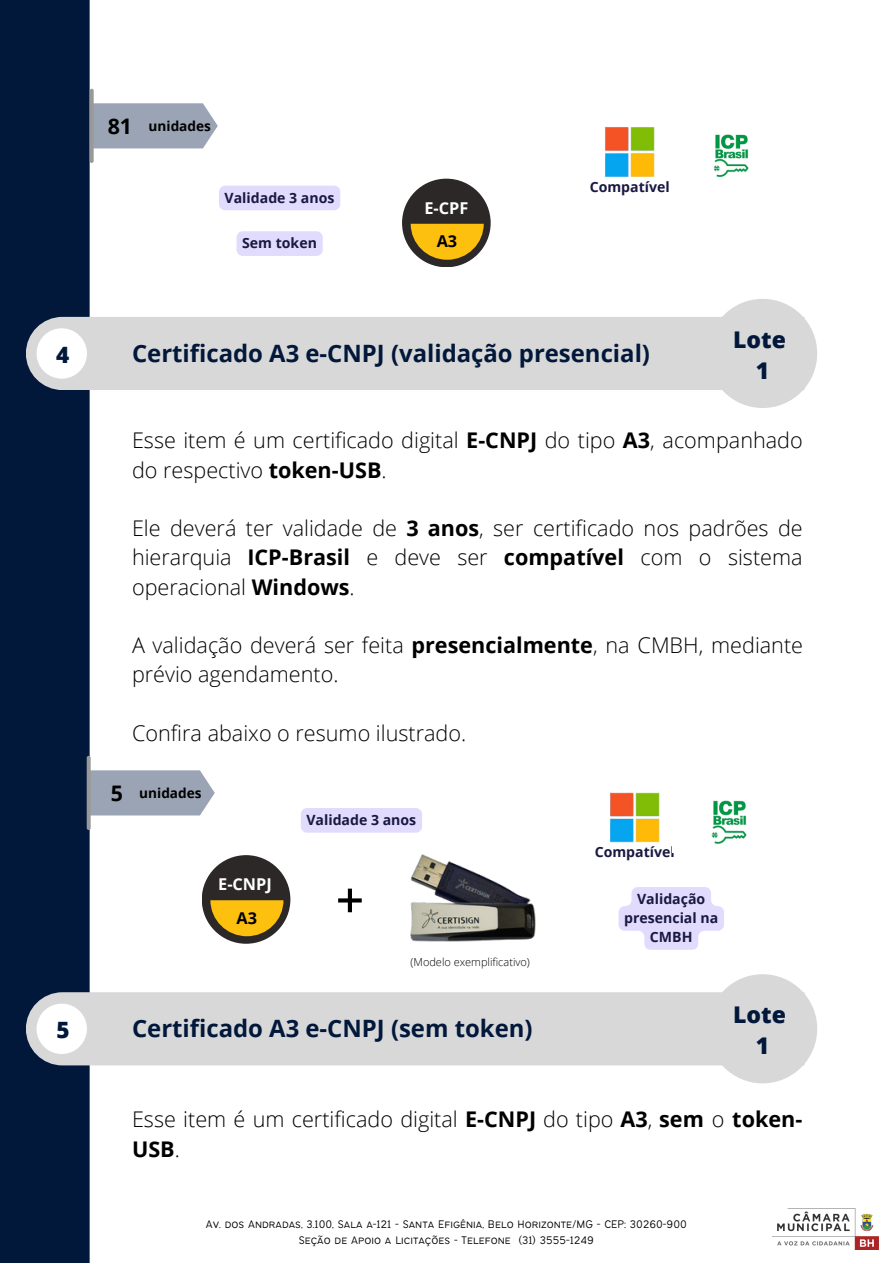
<style>
.page{position:relative;width:893px;height:1264px;background:#fff}
.page>*{position:absolute;margin:0;border:0;box-sizing:border-box;transform-origin:0 0}
.t1{font:700 23.85px "Open Sans";color:#01183b}
.t2{font:800 22.95px/31.5px "Open Sans";color:#01183b;text-align:center}
.t3{font:800 22.5px "Open Sans";color:#01183b}
.t4{font:300 21.6px/29.2px "Open Sans";color:#000}
.t5{font:700 16.35px "Open Sans";color:#fff}
.t6{font:700 16.35px "Open Sans";color:#000}
.t7{font:700 14.1px/19px "Open Sans";color:#191840;text-align:center}
.t8{font:700 13.65px "Open Sans";color:#000}
.t9{font:300 12px/16px "Bantayog";color:#000;text-align:center}
.t10{font:300 10.95px "Open Sans";color:#000}
.s1{font-size:21.45px}
.s2{font-weight:700}
</style>
<div class="page">
<img style="left:772px;top:1208px;width:106px;height:41px">
<div style="left:0;top:0;width:90px;height:1262px;background:#01183b"></div>
<svg style="left:94px;top:103px;width:124px;height:45px;background:#a1aab9"></svg>
<hr style="left:90px;top:89px;width:4px;height:74px;background:#999;border-radius:2px">
<svg style="left:91px;top:770px;width:124px;height:45px;background:#a1aab9"></svg>
<hr style="left:87px;top:755px;width:4px;height:75px;background:#999;border-radius:2px">
<div style="left:402px;top:179px;width:88px;height:88px;background:#2d2828;border-radius:50%"></div>
<svg style="left:410px;top:224px;width:73px;height:36px"></svg>
<img style="left:605px;top:127px;width:50px;height:50px">
<div style="left:219px;top:186px;width:121px;height:24px;background:#e1dcfd;border-radius:6px"></div>
<div style="left:236px;top:231px;width:87px;height:25px;background:#e1dcfd;border-radius:6px"></div>
<div style="left:26px;top:317px;width:778px;height:73px;background:#d8d8d8"></div>
<svg style="left:35px;top:328px;width:53px;height:50px"></svg>
<div style="left:708px;top:299px;width:109px;height:109px;background:#d8d8d8;border-radius:50%"></div>
<div style="left:202px;top:855px;width:88px;height:88px;background:#2d2828;border-radius:50%"></div>
<img style="left:269px;top:808px;width:402px;height:142px">
<svg style="left:210px;top:900px;width:73px;height:36px"></svg>
<svg style="left:338px;top:888px;width:24px;height:24px"></svg>
<img style="left:568px;top:792px;width:103px;height:62px">
<div style="left:301px;top:808px;width:121px;height:24px;background:#e1dcfd;border-radius:6px"></div>
<svg style="left:618px;top:887px;width:106px;height:62px"></svg>
<div style="left:26px;top:992px;width:778px;height:73px;background:#d8d8d8"></div>
<svg style="left:35px;top:1003px;width:53px;height:51px"></svg>
<div style="left:708px;top:974px;width:109px;height:109px;background:#d8d8d8;border-radius:50%"></div>
<img style="left:711px;top:800px;width:36px;height:44px">
<img style="left:713px;top:134px;width:36px;height:43px">
<p class="t3" style="left:56px;top:338px;width:15px">4</p>
<p class="t3" style="left:56px;top:1013px;width:15px">5</p>
<p class="t8" style="left:108px;top:116px;width:105px"><span class="s1">81</span> unidades</p>
<p class="t7" style="left:225px;top:188px;width:111px">Validade 3 anos</p>
<p class="t7" style="left:242px;top:233px;width:76px">Sem token</p>
<p class="t5" style="left:424px;top:196px;width:45px">E-CPF</p>
<p class="t6" style="left:436px;top:230px;width:22px">A3</p>
<p class="t7" style="left:589px;top:177px;width:81px">Compatível</p>
<p class="t1" style="left:132px;top:336px;width:519px">Certificado A3 e-CNPJ (validação presencial)</p>
<p class="t2" style="left:733px;top:323px;width:54px">Lote<br>1</p>
<p class="t4" style="left:132px;top:425px;width:672px">Esse item é um certificado digital <span class="s2">E-CNPJ</span> do tipo <span class="s2">A3</span>, acompanhado do respectivo <span class="s2">token-USB</span>.</p>
<p class="t4" style="left:132px;top:513px;width:672px;text-align:justify">Ele deverá ter validade de <span class="s2">3 anos</span>, ser certificado nos padrões de hierarquia <span class="s2">ICP-Brasil</span> e deve ser <span class="s2">compatível</span> com o sistema operacional <span class="s2">Windows</span>.</p>
<p class="t4" style="left:132px;top:630px;width:672px">A validação deverá ser feita <span class="s2">presencialmente</span>, na CMBH, mediante prévio agendamento.</p>
<p class="t4" style="left:132px;top:717px;width:336px">Confira abaixo o resumo ilustrado.</p>
<p class="t8" style="left:111px;top:783px;width:92px"><span class="s1">5</span> unidades</p>
<p class="t5" style="left:218px;top:872px;width:55px">E-CNPJ</p>
<p class="t6" style="left:236px;top:906px;width:22px">A3</p>
<p class="t7" style="left:306px;top:810px;width:111px">Validade 3 anos</p>
<p class="t10" style="left:410px;top:954px;width:121px">(Modelo exemplificativo)</p>
<p class="t1" style="left:132px;top:1011px;width:402px">Certificado A3 e-CNPJ (sem token)</p>
<p class="t7" style="left:594px;top:842px;width:81px">Compatível</p>
<p class="t7" style="left:624px;top:889px;width:95px">Validação presencial na<br>CMBH</p>
<p class="t2" style="left:733px;top:998px;width:54px">Lote<br>1</p>
<p class="t4" style="left:132px;top:1104px;width:671px">Esse item é um certificado digital <span class="s2">E-CNPJ</span> do tipo <span class="s2">A3</span>, <span class="s2">sem</span> o <span class="s2">token-<br>USB</span>.</p>
<p class="t9" style="left:206px;top:1216px;width:482px">Av. dos Andradas, 3.100, Sala a-121 - Santa Efigênia, Belo Horizonte/MG - CEP: 30260-900<br>Seção de Apoio a Licitações - Telefone (31) 3555-1249</p>
</div>
